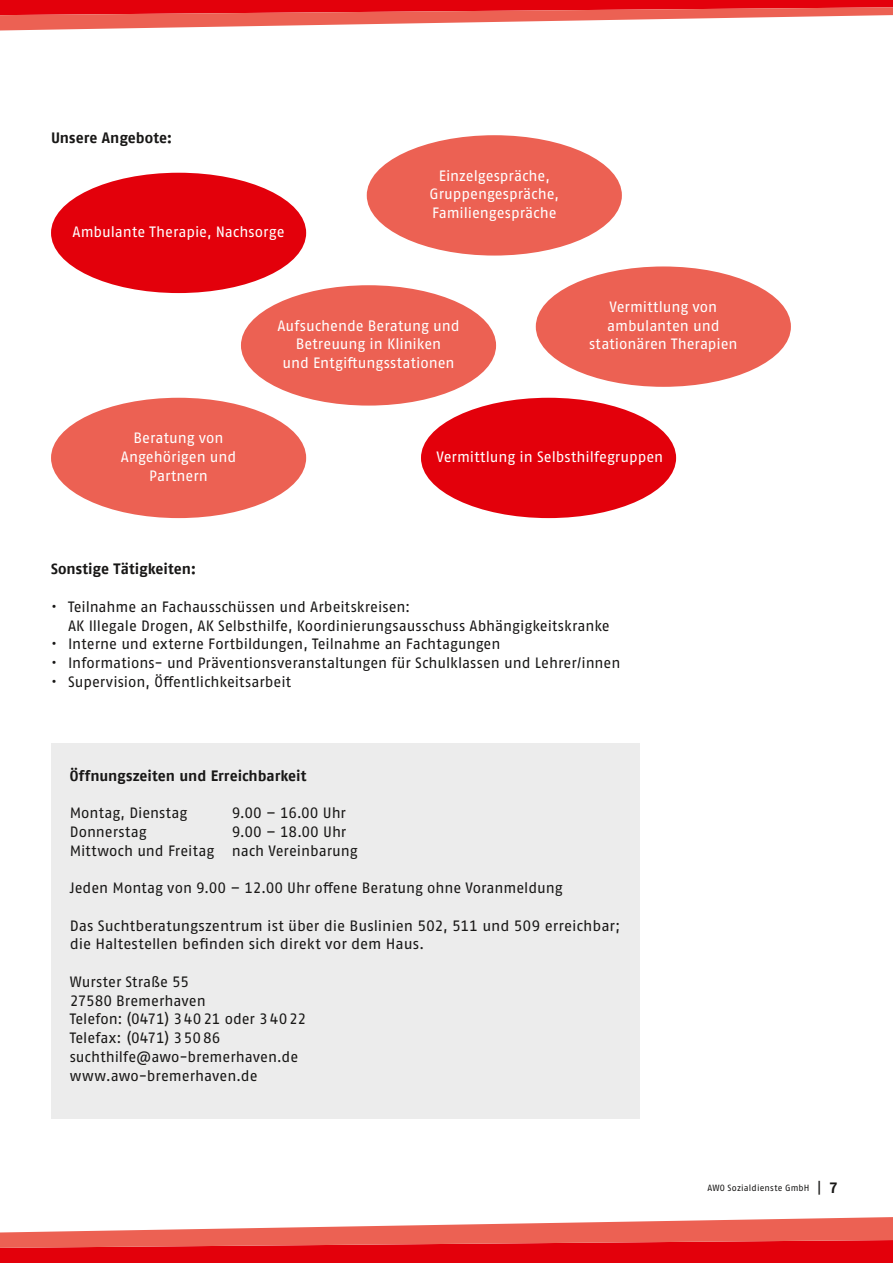
<style>
.page{position:relative;width:893px;height:1263px;background:#fff}
.page>*{position:absolute;margin:0;border:0;box-sizing:border-box;transform-origin:0 0}
.t1{font:15px/18.8px "Fago Pro";letter-spacing:-.005em;color:#181716}
.t2{font:15px/18.8px "Fago Pro";letter-spacing:-.005em;color:#fff;text-align:center}
.t3{font:700 15px "AWO Fago Office";color:#181716}
.t4{font:9px "Fago Pro";letter-spacing:.015em;color:#181716}
.s1{font-size:15px}
.s2{font-weight:700;font-size:15px}
</style>
<div class="page">
<svg style="left:0;top:0;width:893px;height:31px"></svg>
<svg style="left:0;top:1217px;width:893px;height:46px"></svg>
<div style="left:51px;top:173px;width:255px;height:120px;background:#e3000b;border-radius:50%"></div>
<div style="left:421px;top:398px;width:255px;height:120px;background:#e3000b;border-radius:50%"></div>
<div style="left:241px;top:285px;width:255px;height:121px;background:#ec6153;border-radius:50%"></div>
<div style="left:51px;top:398px;width:255px;height:120px;background:#ec6153;border-radius:50%"></div>
<div style="left:536px;top:266px;width:255px;height:121px;background:#ec6153;border-radius:50%"></div>
<div style="left:367px;top:135px;width:255px;height:121px;background:#ec6153;border-radius:50%"></div>
<div style="left:51px;top:743px;width:588px;height:375px;background:#ececec"></div>
<p class="t3" style="left:51px;top:129px;width:123px">Unsere Angebote:</p>
<p class="t2" style="left:72px;top:222px;width:214px">Ambulante Therapie, Nachsorge</p>
<p class="t2" style="left:430px;top:166px;width:131px">Einzelgespräche,<br>Gruppengespräche,<br>Familiengespräche</p>
<p class="t2" style="left:277px;top:316px;width:184px">Aufsuchende Beratung und<br>Betreuung in Kliniken<br>und Entgiftungsstationen</p>
<p class="t2" style="left:589px;top:297px;width:150px">Vermittlung von ambulanten und stationären Therapien</p>
<p class="t2" style="left:121px;top:428px;width:117px">Beratung von<br>Angehörigen und<br>Partnern</p>
<p class="t2" style="left:436px;top:447px;width:228px">Vermittlung in Selbsthilfegruppen</p>
<p class="t3" style="left:51px;top:560px;width:147px">Sonstige Tätigkeiten:</p>
<p class="t1" style="left:68px;top:597px;width:543px;text-indent:-17px">• Teilnahme an Fachausschüssen und Arbeitskreisen:<br>AK Illegale Drogen, AK Selbsthilfe, Koordinierungsausschuss Abhängigkeitskranke</p>
<p class="t1" style="left:51px;top:635px;width:451px">• Interne und externe Fortbildungen, Teilnahme an Fachtagungen</p>
<p class="t1" style="left:51px;top:653px;width:571px">• Informations- und Präventionsveranstaltungen für Schulklassen und Lehrer/innen</p>
<p class="t1" style="left:51px;top:672px;width:242px">• Supervision, Öffentlichkeitsarbeit</p>
<p class="t3" style="left:70px;top:766px;width:238px">Öffnungszeiten und Erreichbarkeit</p>
<p class="t1" style="left:70px;top:803px;width:119px">Montag, Dienstag</p>
<p class="t1" style="left:232px;top:803px;width:116px">9.00 – 16.00 Uhr</p>
<p class="t1" style="left:70px;top:822px;width:78px">Donnerstag</p>
<p class="t1" style="left:70px;top:822px;width:289px;text-indent:162px">9.00 – 18.00 Uhr<br>Mittwoch und Freitag nach Vereinbarung</p>
<p class="t1" style="left:70px;top:878px;width:494px">Jeden Montag von 9.00 – 12.00 Uhr offene Beratung ohne Voranmeldung</p>
<p class="t1" style="left:70px;top:916px;width:552px">Das Suchtberatungszentrum ist über die Buslinien 502, 511 und 509 erreichbar; die Haltestellen befinden sich direkt vor dem Haus.</p>
<p class="t1" style="left:70px;top:972px;width:238px">Wurster Straße 55<br>27580 Bremerhaven<br>Telefon: (0471) 34021 oder 34022<br>Telefax: (0471) 35086 suchthilfe@awo-bremerhaven.de www.awo-bremerhaven.de</p>
<p class="t4" style="left:707px;top:1183px;width:132px">AWO Sozialdienste GmbH <span class="s1">|</span> <span class="s2">7</span></p>
</div>
